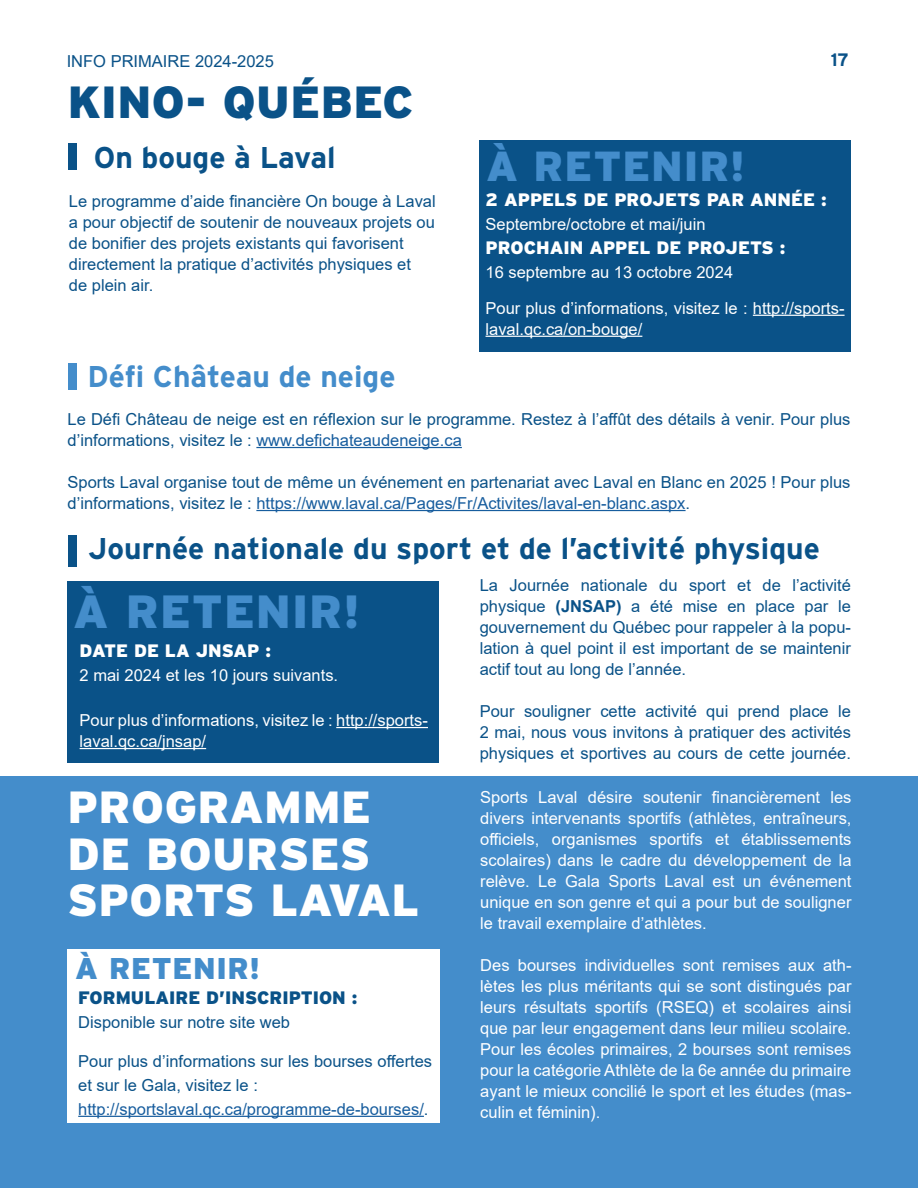
<style>
.page{position:relative;width:918px;height:1188px;background:#fff}
.page>*{position:absolute;margin:0;border:0;box-sizing:border-box;transform-origin:0 0}
.emphase_-_bleu{font:900 46.5px "Interstate";letter-spacing:.02em;color:#448dcb}
.sous-titre-blanc{font:900 45px "Interstate";letter-spacing:.01em;color:#fff}
.sous-titre-marin{font:900 45px "Interstate";letter-spacing:.01em;color:#0a5288}
.emphase_-_bleu-2{font:900 42px "Interstate";letter-spacing:.02em;color:#448dcb}
.sous-sous-titre-marin{font:700 30px "Interstate";color:#0a5288}
.sous-sous-titre-bleu{font:700 30px "Interstate";color:#448dcb}
.emphase_-_bleu-3{font:900 30px "Interstate";letter-spacing:.02em;color:#448dcb}
.TC_blanc{font:900 18px "Interstate";color:#fff}
.TC_-_MARIN{font:900 18px "Interstate";color:#0a5288}
.PAGES{font:700 18px "Interstate";color:#0a5288}
.TC_-_MARIN-2{font:16.5px/21px "Arial";color:#0a5288}
.TC_blanc-2{font:16.5px/21px "Arial";color:#fff;text-align:justify}
.TC_-_MARIN-3{font:16.5px/21px "Arial";color:#fff}
.TC_blanc-3{font:16.5px/24px "Arial";color:#0a5288}
.TC_blanc-4{font:16.5px "Arial";color:#175d9e}
.haut_de_page{font:16.5px "Arial";color:#0a5288}
.s1{color:#175d9e}
.s2{color:#0a5288}
.s3{font-weight:700}
</style>
<div class="page">
<div style="left:68px;top:144px;width:8px;height:26px;background:#0a5288"></div>
<div style="left:68px;top:535px;width:9px;height:32px;background:#0a5288"></div>
<div style="left:68px;top:363px;width:8px;height:27px;background:#448dcb"></div>
<hr style="left:256px;top:447px;width:206px;height:1px;background:#175d9e">
<hr style="left:256px;top:510px;width:430px;height:1px;background:#175d9e">
<div style="left:479px;top:141px;width:371px;height:211px;background:#0a5288"></div>
<hr style="left:753px;top:315px;width:92px;height:1px;background:#fff">
<hr style="left:486px;top:336px;width:156px;height:1px;background:#fff">
<div style="left:68px;top:581px;width:371px;height:181px;background:#0a5288"></div>
<hr style="left:336px;top:727px;width:92px;height:1px;background:#fff">
<hr style="left:80px;top:748px;width:126px;height:1px;background:#fff">
<div style="left:0;top:776px;width:918px;height:411px;background:#448dcb"></div>
<div style="left:68px;top:949px;width:372px;height:174px;background:#fff"></div>
<hr style="left:78px;top:1116px;width:346px;height:1px;background:#175d9e">
<p class="haut_de_page" style="left:67px;top:50px;width:209px">INFO PRIMAIRE 2024-2025</p>
<p class="sous-titre-marin" style="left:68px;top:77px;width:347px">KINO- QUÉBEC</p>
<p class="sous-sous-titre-marin" style="left:94px;top:140px;width:244px">On bouge à Laval</p>
<p class="TC_-_MARIN-2" style="left:69px;top:191px;width:368px;text-align:justify">Le programme d’aide financière On bouge à Laval a pour objectif de soutenir de nouveaux projets ou de bonifier des projets existants qui favorisent</p>
<p class="TC_-_MARIN-2" style="left:69px;top:254px;width:344px">directement la pratique d’activités physiques et</p>
<p class="TC_-_MARIN-2" style="left:69px;top:275px;width:86px">de plein air.</p>
<p class="PAGES" style="left:831px;top:50px;width:20px">17</p>
<p class="emphase_-_bleu-2" style="left:486px;top:142px;width:260px">À RETENIR!</p>
<p class="TC_blanc" style="left:486px;top:189px;width:343px">2 APPELS DE PROJETS PAR ANNÉE :</p>
<p class="TC_blanc-2" style="left:486px;top:213px;width:222px">Septembre/octobre et mai/juin</p>
<p class="TC_blanc" style="left:486px;top:237px;width:301px">PROCHAIN APPEL DE PROJETS :</p>
<p class="TC_blanc-2" style="left:486px;top:261px;width:249px">16 septembre au 13 octobre 2024</p>
<p class="TC_blanc-2" style="left:486px;top:297px;width:361px">Pour plus d’informations, visitez le : http://sports&shy;laval.qc.ca/on-bouge/</p>
<p class="sous-sous-titre-bleu" style="left:87px;top:359px;width:310px">Défi Château de neige</p>
<p class="TC_-_MARIN-2" style="left:68px;top:408px;width:784px">Le Défi Château de neige est en réflexion sur le programme. Restez à l’affût des détails à venir. Pour plus d’informations, visitez le : <span class="s1">www.defichateaudeneige.ca</span></p>
<p class="TC_-_MARIN-2" style="left:68px;top:471px;width:784px">Sports Laval organise tout de même un événement en partenariat avec Laval en Blanc en 2025 ! Pour plus d’informations, visitez le : <span class="s1">https://www.laval.ca/Pages/Fr/Activites/laval-en-blanc.aspx</span>.</p>
<p class="sous-sous-titre-marin" style="left:88px;top:532px;width:733px">Journée nationale du sport et de l’activité physique</p>
<p class="emphase_-_bleu" style="left:73px;top:585px;width:288px">À RETENIR!</p>
<p class="TC_blanc" style="left:80px;top:640px;width:193px">DATE DE LA JNSAP :</p>
<p class="TC_blanc-2" style="left:80px;top:664px;width:260px">2 mai 2024 et les 10 jours suivants.</p>
<p class="TC_-_MARIN-3" style="left:80px;top:709px;width:350px">Pour plus d’informations, visitez le : http://sports&shy;laval.qc.ca/jnsap/</p>
<p class="sous-titre-blanc" style="left:68px;top:781px;width:305px">PROGRAMME</p>
<p class="sous-titre-blanc" style="left:68px;top:828px;width:304px">DE BOURSES</p>
<p class="sous-titre-blanc" style="left:68px;top:874px;width:353px">SPORTS LAVAL</p>
<p class="emphase_-_bleu-3" style="left:75px;top:951px;width:186px">À RETENIR!</p>
<p class="TC_-_MARIN" style="left:78px;top:987px;width:281px">FORMULAIRE D’INSCRIPTION :</p>
<p class="TC_-_MARIN-2" style="left:78px;top:1011px;width:213px">Disponible sur notre site web</p>
<p class="TC_blanc-3" style="left:78px;top:1049px;width:355px">Pour plus d’informations sur les bourses offertes et sur le Gala, visitez le :</p>
<p class="TC_blanc-4" style="left:78px;top:1097px;width:352px">http://sportslaval.qc.ca/programme-de-bourses/<span class="s2">.</span></p>
<p class="TC_-_MARIN-2" style="left:480px;top:574px;width:373px">La Journée nationale du sport et de l’activité</p>
<p class="TC_-_MARIN-2" style="left:480px;top:595px;width:373px">physique <span class="s3">(JNSAP)</span> a été mise en place par le</p>
<p class="TC_-_MARIN-2" style="left:480px;top:616px;width:373px">gouvernement du Québec pour rappeler à la popu&shy;lation à quel point il est important de se maintenir</p>
<p class="TC_-_MARIN-2" style="left:480px;top:658px;width:208px">actif tout au long de l’année.</p>
<p class="TC_-_MARIN-2" style="left:480px;top:700px;width:373px;text-align:justify">Pour souligner cette activité qui prend place le 2 mai, nous vous invitons à pratiquer des activités physiques et sportives au cours de cette journée.</p>
<p class="TC_blanc-2" style="left:480px;top:787px;width:373px">Sports Laval désire soutenir financièrement les divers intervenants sportifs (athlètes, entraîneurs, officiels, organismes sportifs et établissements scolaires) dans le cadre du développement de la relève. Le Gala Sports Laval est un événement unique en son genre et qui a pour but de souligner le travail exemplaire d’athlètes.</p>
<p class="TC_blanc-2" style="left:480px;top:955px;width:373px">Des bourses individuelles sont remises aux ath&shy;lètes les plus méritants qui se sont distingués par leurs résultats sportifs (RSEQ) et scolaires ainsi que par leur engagement dans leur milieu scolaire.<br>Pour les écoles primaires, 2 bourses sont remises pour la catégorie Athlète de la 6e année du primaire ayant le mieux concilié le sport et les études (mas&shy;culin et féminin).</p>
</div>
